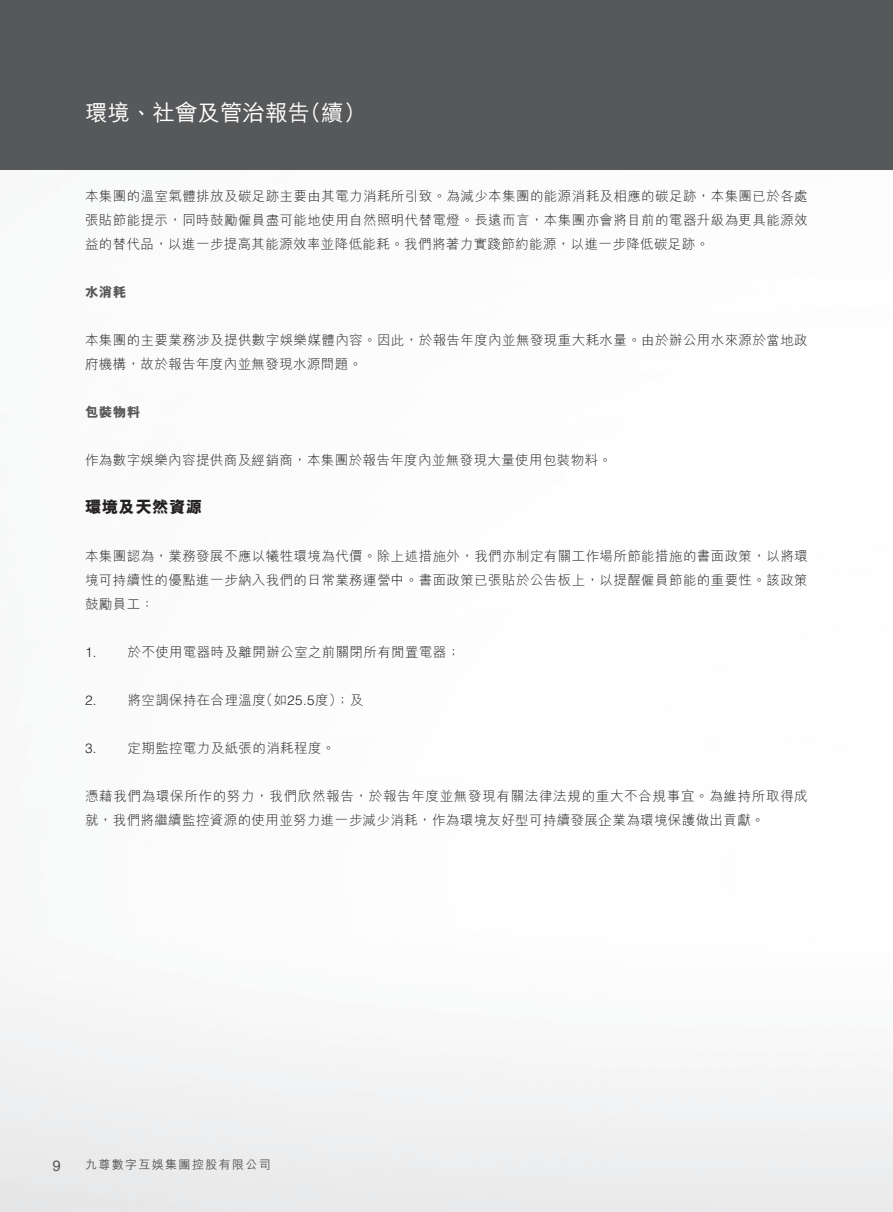
<style>
.page{position:relative;width:893px;height:1212px;background:#fff}
.page>*{position:absolute;margin:0;border:0;box-sizing:border-box;transform-origin:0 0}
.t1{font:500 22.5px "M Hei HK";color:#fff}
.t2{font:800 16.5px "M Hei HK";letter-spacing:.02em;color:#231f20}
.t3{font:15px "Helvetica LT Std";color:#57585a}
.t4{font:300 13.5px/24px "M Hei HK";letter-spacing:.03em;color:#231f20;text-align:justify}
.t5{font:300 13.5px/24px "M Hei HK";letter-spacing:.05em;color:#231f20}
.t6{font:800 13.5px "M Hei HK";letter-spacing:.03em;color:#57585a}
.t7{font:300 13.5px "Helvetica LT Std";color:#231f20}
.t8{font:500 12px "M Hei HK";letter-spacing:.115em;color:#57585a}
.s1{font-family:"Helvetica LT Std"}
</style>
<div class="page">
<div style="left:0;top:0;width:893px;height:170px;background:#57585a"></div>
<h1 class="t1" style="left:85px;top:96px;width:226px">環境、社會及管治報告</h1>
<h1 class="t1" style="left:299px;top:96px;width:69px">（續(</h1>
<p class="t4" style="left:85px;top:184px;width:724px">本集團的溫室氣體排放及碳足跡主要由其電力消耗所引致。為減少本集團的能源消耗及相應的碳足跡，本集團已於各處張貼節能提示，同時鼓勵僱員盡可能地使用自然照明代替電燈。長遠而言，本集團亦會將目前的電器升級為更具能源效益的替代品，以進一步提高其能源效率並降低能耗。我們將著力實踐節約能源，以進一步降低碳足跡。</p>
<p class="t6" style="left:85px;top:285px;width:43px">水消耗</p>
<p class="t4" style="left:85px;top:328px;width:724px">本集團的主要業務涉及提供數字娛樂媒體內容。因此，於報告年度內並無發現重大耗水量。由於辦公用水來源於當地政府機構，故於報告年度內並無發現水源問題。</p>
<p class="t6" style="left:85px;top:405px;width:57px">包裝物料</p>
<p class="t4" style="left:85px;top:448px;width:528px">作為數字娛樂內容提供商及經銷商，本集團於報告年度內並無發現大量使用包裝物料。</p>
<p class="t2" style="left:85px;top:499px;width:119px">環境及天然資源</p>
<p class="t4" style="left:85px;top:544px;width:724px">本集團認為，業務發展不應以犧牲環境為代價。除上述措施外，我們亦制定有關工作場所節能措施的書面政策，以將環境可持續性的優點進一步納入我們的日常業務運營中。書面政策已張貼於公告板上，以提醒僱員節能的重要性。該政策鼓勵員工：</p>
<p class="t4" style="left:128px;top:640px;width:334px">於不使用電器時及離開辦公室之前關閉所有閒置電器;</p>
<p class="t7" style="left:85px;top:644px;width:13px">1.</p>
<p class="t7" style="left:85px;top:692px;width:13px">2.</p>
<p class="t4" style="left:260px;top:688px;width:105px">（如<span class="s1">25.5</span>度）；及</p>
<p class="t4" style="left:128px;top:688px;width:140px">將空調保持在合理溫度</p>
<p class="t4" style="left:128px;top:736px;width:209px">定期監控電力及紙張的消耗程度。</p>
<p class="t7" style="left:85px;top:740px;width:13px">3.</p>
<p class="t5" style="left:85px;top:784px;width:724px">憑藉我們為環保所作的努力，我們欣然報告，於報告年度並無發現有關法律法規的重大不合規事宜。為維持所取得成就，我們將繼續監控資源的使用並努力進一步減少消耗，作為環境友好型可持續發展企業為環境保護做出貢獻。</p>
<p class="t3" style="left:52px;top:1156px;width:10px">9</p>
<p class="t8" style="left:85px;top:1156px;width:187px">九尊數字互娛集團控股有限公司</p>
</div>
